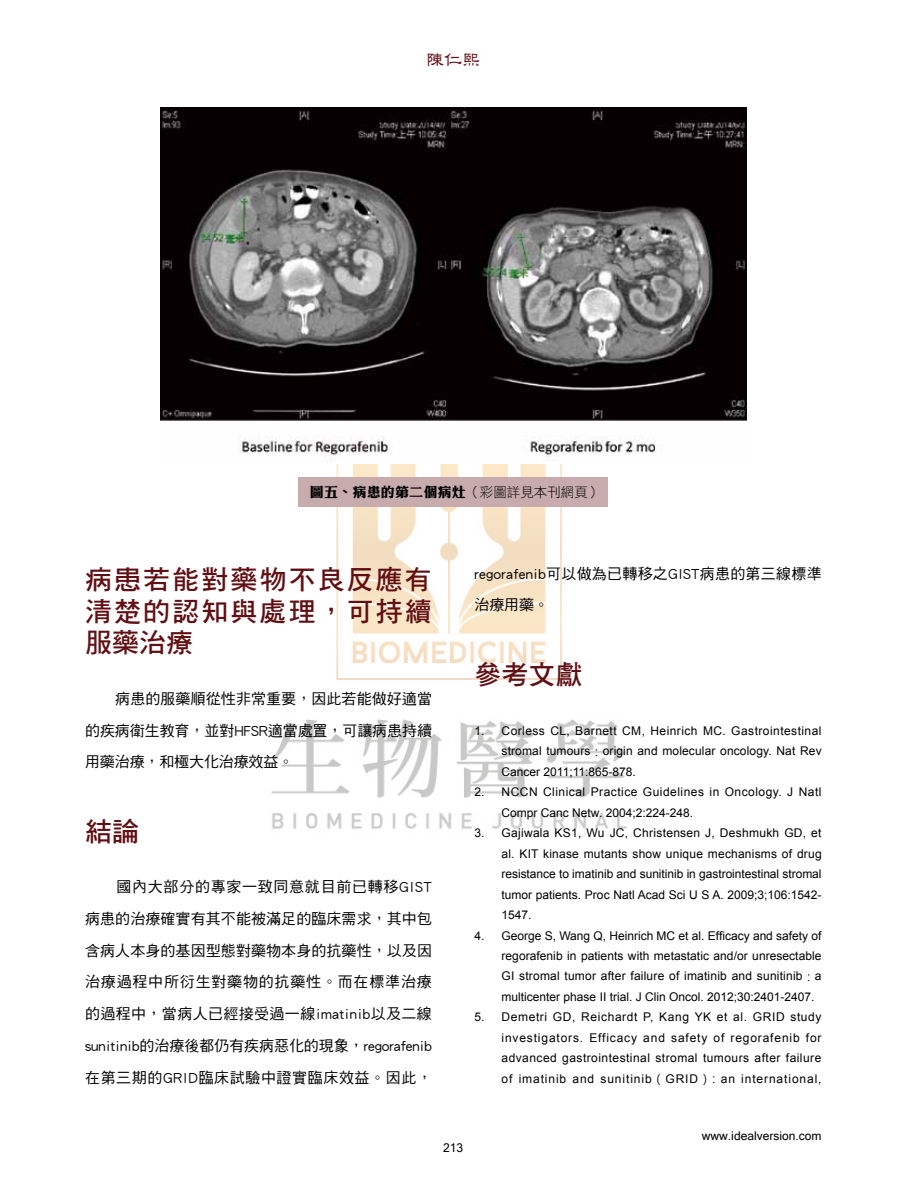
<style>
.page{position:relative;width:898px;height:1191px;background:#fff}
.page>*{position:absolute;margin:0;border:0;box-sizing:border-box;transform-origin:0 0}
.t1{font:27px/31.7px "DF Hei Std W7";letter-spacing:.075em;color:#610f13;text-align:justify}
.t2{font:18px "DF Li Shu W5 HKP BF";color:#610f13}
.t3{font:15px/31.7px "DF Hei Std W5";letter-spacing:.005em;color:#000;text-align:justify}
.t4{font:13.5px "DF Li King Hei XB HK BF";letter-spacing:.05em;color:#000}
.t5{font:12px/20.4px "Arial";letter-spacing:.01em;color:#000;text-align:justify}
.t6{font:12px/20.4px "Arial";letter-spacing:.04em;color:#000}
.t7{font:12px "Microsoft Sans Serif";color:#000}
.s1{font-family:"DF Hei Std W3"}
.s2{font-family:"Microsoft Jheng Hei"}
</style>
<div class="page">
<img style="left:271px;top:464px;width:356px;height:365px">
<img style="left:160px;top:107px;width:585px;height:355px">
<div style="left:298px;top:477px;width:310px;height:30px;background:#c8abac"></div>
<h2 class="t2" style="left:426px;top:51px;width:55px">陳仁熙</h2>
<p class="t4" style="left:310px;top:485px;width:292px">圖五、病患的第二個病灶<span class="s1">（彩圖詳見本刊網頁）</span></p>
<h1 class="t1" style="left:85px;top:563px;width:348px">病患若能對藥物不良反應有清楚的認知與處理，可持續服藥治療</h1>
<p class="t3" style="left:85px;top:682px;width:348px">　　病患的服藥順從性非常重要，因此若能做好適當的疾病衛生教育，並對HFSR適當處置，可讓病患持續用藥治療，和極大化治療效益。</p>
<h1 class="t1" style="left:85px;top:815px;width:55px">結論</h1>
<p class="t3" style="left:85px;top:871px;width:348px">　　國內大部分的專家一致同意就目前已轉移GIST病患的治療確實有其不能被滿足的臨床需求，其中包含病人本身的基因型態對藥物本身的抗藥性，以及因治療過程中所衍生對藥物的抗藥性。而在標準治療的過程中，當病人已經接受過一線imatinib以及二線sunitinib的治療後都仍有疾病惡化的現象，regorafenib在第三期的GRID臨床試驗中證實臨床效益。因此，</p>
<p class="t3" style="left:474px;top:557px;width:348px">regorafenib可以做為已轉移之GIST病患的第三線標準治療用藥。</p>
<h1 class="t1" style="left:474px;top:658px;width:109px">參考文獻</h1>
<p class="t5" style="left:501px;top:720px;width:321px;text-indent:-27px">1. Corless CL, Barnett CM, Heinrich MC. Gastrointestinal stromal tumours<span class="s2">：</span>origin and molecular oncology. Nat Rev Cancer 2011;11:865-878.</p>
<p class="t6" style="left:501px;top:782px;width:321px;text-indent:-27px">2. NCCN Clinical Practice Guidelines in Oncology. J Natl<br>Compr Canc Netw. 2004;2:224-248.</p>
<p class="t5" style="left:501px;top:823px;width:321px;text-indent:-27px">3. Gajiwala KS1, Wu JC, Christensen J, Deshmukh GD, et al. KIT kinase mutants show unique mechanisms of drug resistance to imatinib and sunitinib in gastrointestinal stromal tumor patients. Proc Natl Acad Sci U S A. 2009;3;106:1542- 1547.</p>
<p class="t5" style="left:501px;top:925px;width:321px;text-indent:-27px">4. George S, Wang Q, Heinrich MC et al. Efficacy and safety of regorafenib in patients with metastatic and/or unresectable GI stromal tumor after failure of imatinib and sunitinib<span class="s2">：</span>a multicenter phase II trial. J Clin Oncol. 2012;30:2401-2407.</p>
<p class="t5" style="left:501px;top:1007px;width:321px;text-indent:-27px">5. Demetri GD, Reichardt P, Kang YK et al. GRID study investigators. Efficacy and safety of regorafenib for advanced gastrointestinal stromal tumours after failure of imatinib and sunitinib<span class="s2">（</span>GRID<span class="s2">）：</span>an international,</p>
<p class="t7" style="left:443px;top:1140px;width:22px">213</p>
<p class="t7" style="left:701px;top:1127px;width:121px">www.idealversion.com</p>
</div>
